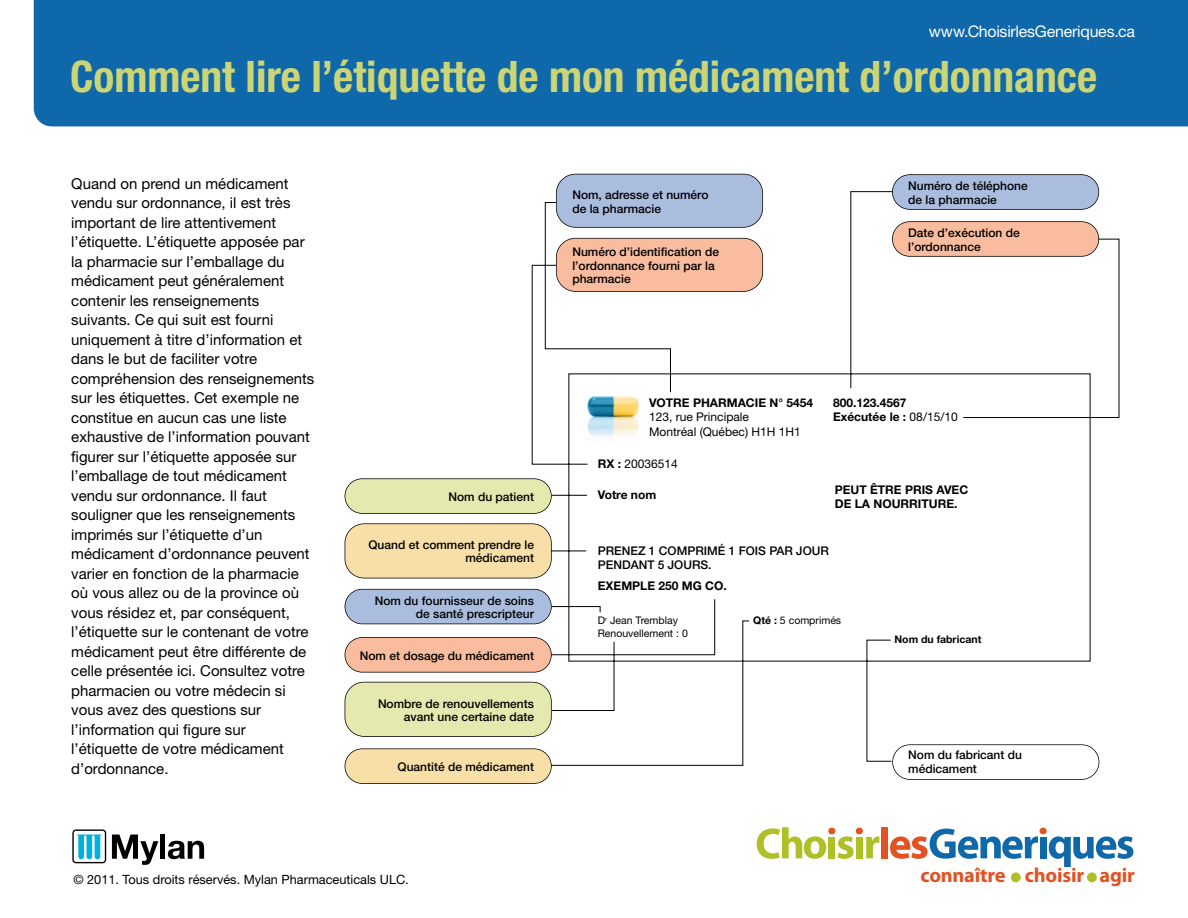
<style>
.page{position:relative;width:1188px;height:918px;background:#fff}
.page>*{position:absolute;margin:0;border:0;box-sizing:border-box;transform-origin:0 0}
.t1{font:700 condensed 43.5px "Helvetica Neue";color:#ccd575}
.t2{font:700 20.4px "Myriad Pro";letter-spacing:-.01em;color:#e25223}
.t3{font:15.9px "Helvetica Neue";letter-spacing:-.015em;color:#fff}
.t4{font:15px/19.5px "Helvetica Neue";color:#000}
.t5{font:12.75px "Helvetica Neue";color:#000}
.t6{font:500 12px/13.5px "Helvetica Neue";color:#000}
.t7{font:700 12px/14.4px "Helvetica Neue";color:#000}
.t8{font:12px/14.4px "Helvetica Neue";color:#000}
.t9{font:10.5px/12.6px "Helvetica Neue";color:#000}
.t10{font:700 10.5px "Helvetica Neue";color:#000}
.s1{font-weight:700}
.s2{font-weight:400}
</style>
<div class="page">
<div style="left:34px;top:0;width:1154px;height:126px;background:#0f68a9"></div>
<svg style="left:556px;top:174px;width:207px;height:17px;background:#a8b9d8"></svg>
<svg style="left:892px;top:174px;width:207px;height:17px;background:#a7b7d5"></svg>
<svg style="left:345px;top:478px;width:186px;height:36px;background:#dbdfa9"></svg>
<svg style="left:345px;top:589px;width:186px;height:35px;background:#a6b7d7"></svg>
<svg style="left:345px;top:637px;width:186px;height:36px;background:#eeb59a"></svg>
<svg style="left:345px;top:748px;width:207px;height:36px;background:#ecd6a3"></svg>
<svg style="left:345px;top:523px;width:186px;height:55px;background:#f1daa5"></svg>
<div style="left:345px;top:682px;width:186px;height:55px;background:#e5e9af"></div>
<svg style="left:892px;top:766px;width:207px;height:14px"></svg>
<svg style="left:531px;top:191px;width:589px;height:575px"></svg>
<svg style="left:112px;top:835px;width:46px;height:30px"></svg>
<div style="left:160px;top:835px;width:5px;height:24px;background:#000"></div>
<svg style="left:168px;top:841px;width:36px;height:18px"></svg>
<svg style="left:72px;top:829px;width:34px;height:34px"></svg>
<svg style="left:757px;top:827px;width:69px;height:32px"></svg>
<div style="left:828px;top:828px;width:7px;height:6px;background:#e25223;border-radius:50%"></div>
<div style="left:829px;top:837px;width:6px;height:21px;background:#aec026"></div>
<svg style="left:838px;top:836px;width:16px;height:23px"></svg>
<div style="left:856px;top:828px;width:7px;height:6px;background:#e25223;border-radius:50%"></div>
<div style="left:856px;top:837px;width:7px;height:21px;background:#aec026"></div>
<svg style="left:866px;top:836px;width:13px;height:22px"></svg>
<div style="left:881px;top:827px;width:7px;height:31px;background:#e25223"></div>
<svg style="left:890px;top:829px;width:148px;height:30px"></svg>
<div style="left:1040px;top:828px;width:7px;height:6px;background:#e25223;border-radius:50%"></div>
<div style="left:1040px;top:837px;width:6px;height:21px;background:#0f68a9"></div>
<svg style="left:1049px;top:836px;width:84px;height:31px"></svg>
<div style="left:1087px;top:873px;width:10px;height:9px;background:#aec026;border-radius:50%"></div>
<div style="left:1011px;top:873px;width:10px;height:9px;background:#aec026;border-radius:50%"></div>
<img style="left:584px;top:390px;width:59px;height:50px">
<p class="t3" style="left:929px;top:22px;width:208px">www.ChoisirlesGeneriques.ca</p>
<h1 class="t1" style="left:70px;top:50px;width:1028px">Comment lire l’étiquette de mon médicament d’ordonnance</h1>
<p class="t4" style="left:71px;top:174px;width:245px">Quand on prend un médicament vendu sur ordonnance, il est très important de lire attentivement l’étiquette. L’étiquette apposée par la pharmacie sur l’emballage du médicament peut généralement contenir les renseignements suivants. Ce qui suit est fourni uniquement à titre d’information et dans le but de faciliter votre compréhension des renseignements sur les étiquettes. Cet exemple ne constitue en aucun cas une liste exhaustive de l’information pouvant figurer sur l’étiquette apposée sur l’emballage de tout médicament vendu sur ordonnance. Il faut souligner que les renseignements imprimés sur l’étiquette d’un médicament d’ordonnance peuvent varier en fonction de la pharmacie où vous allez ou de la province où vous résidez et, par conséquent, l’étiquette sur le contenant de votre médicament peut être différente de celle présentée ici. Consultez votre pharmacien ou votre médecin si vous avez des questions sur l’information qui figure sur l’étiquette de votre médicament d’ordonnance.</p>
<p class="t6" style="left:448px;top:490px;width:87px">Nom du patient</p>
<p class="t6" style="left:368px;top:538px;width:167px;text-align:right">Quand et comment prendre le médicament</p>
<p class="t6" style="left:375px;top:594px;width:161px;text-align:right">Nom du fournisseur de soins de santé prescripteur</p>
<p class="t6" style="left:360px;top:649px;width:176px">Nom et dosage du médicament</p>
<p class="t6" style="left:378px;top:697px;width:158px;text-align:right">Nombre de renouvellements avant une certaine date</p>
<p class="t6" style="left:398px;top:759px;width:138px">Quantité de médicament</p>
<p class="t5" style="left:73px;top:871px;width:337px">© 2011. Tous droits réservés. Mylan Pharmaceuticals ULC.</p>
<p class="t6" style="left:572px;top:188px;width:138px">Nom, adresse et numéro de la pharmacie</p>
<p class="t6" style="left:908px;top:179px;width:121px">Numéro de téléphone de la pharmacie</p>
<p class="t6" style="left:572px;top:245px;width:148px">Numéro d’identification de l’ordonnance fourni par la pharmacie</p>
<p class="t6" style="left:908px;top:226px;width:113px">Date d’exécution de l’ordonnance</p>
<p class="t7" style="left:649px;top:395px;width:166px">VOTRE PHARMACIE N° 5454</p>
<p class="t8" style="left:649px;top:410px;width:153px">123, rue Principale<br>Montréal (Québec) H1H 1H1</p>
<p class="t8" style="left:598px;top:457px;width:82px"><span class="s1">RX :</span> 20036514</p>
<p class="t7" style="left:598px;top:487px;width:60px">Votre nom</p>
<p class="t7" style="left:833px;top:395px;width:126px">800.123.4567<br>Exécutée le : <span class="s2">08/15/10</span></p>
<p class="t7" style="left:835px;top:482px;width:135px">PEUT ÊTRE PRIS AVEC<br>DE LA NOURRITURE.</p>
<p class="t6" style="left:598px;top:543px;width:233px;line-height:14.4px">PRENEZ 1 COMPRIMÉ 1 FOIS PAR JOUR<br>PENDANT 5 JOURS.</p>
<p class="t7" style="left:598px;top:578px;width:130px">EXEMPLE 250 MG CO.</p>
<p class="t9" style="left:598px;top:614px;width:92px">D<sup>r</sup> Jean Tremblay<br>Renouvellement : 0</p>
<p class="t9" style="left:753px;top:614px;width:89px"><span class="s1">Qté :</span> 5 comprimés</p>
<p class="t10" style="left:895px;top:633px;width:88px">Nom du fabricant</p>
<p class="t6" style="left:908px;top:748px;width:115px">Nom du fabricant du médicament</p>
<h2 class="t2" style="left:921px;top:862px;width:216px">connaître choisir agir</h2>
</div>
